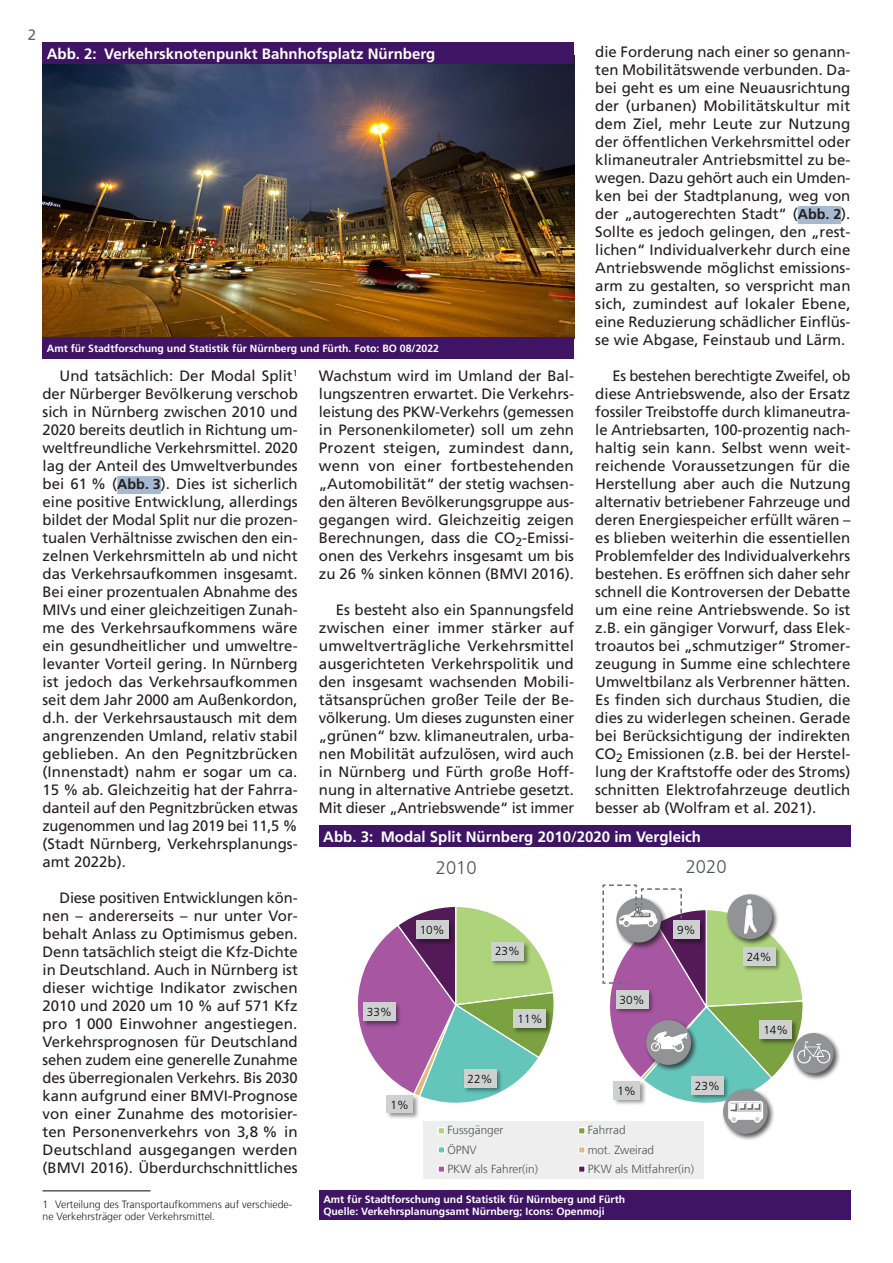
<style>
.page{position:relative;width:893px;height:1263px;background:#fff}
.page>*{position:absolute;margin:0;border:0;box-sizing:border-box;transform-origin:0 0}
.t1{font:300 18.3px "Frutiger LT Com";color:#515455}
._0_Text_Absatz__Stan{font:15px/18px "Frutiger LT Com";color:#231f20;text-align:justify}
.t2{font:700 15px "Frutiger LT Com";color:#fff}
.t3{font:15px "Frutiger LT Com";color:#636366}
.t4{font:300 11.7px "Frutiger LT Com";color:#515455}
.t5{font:300 11.7px "Frutiger LT Com";letter-spacing:.005em;color:#000001}
._3_4_Fußnote_Abbildu{font:700 10.5px "Frutiger LT Com";color:#fff}
._2_1_Fußnoten__Stand{font:300 10.5px/12.6px "Frutiger LT Com";color:#231f20}
.s1{font-weight:700;font-size:14.25px}
</style>
<div class="page">
<div style="left:117px;top:476px;width:44px;height:18px;background:#a7b8d1"></div>
<hr style="left:43px;top:1190px;width:108px;height:1px;background:#231f20">
<div style="left:798px;top:206px;width:43px;height:18px;background:#a7b8d1"></div>
<img style="left:43px;top:64px;width:531px;height:274px">
<div style="left:43px;top:43px;width:531px;height:21px;background:#3f1464"></div>
<div style="left:43px;top:338px;width:531px;height:21px;background:#3f1464"></div>
<svg style="left:357px;top:907px;width:197px;height:196px"></svg>
<img style="left:488px;top:939px;width:44px;height:29px">
<div style="left:491px;top:942px;width:33px;height:18px;background:#cfd1d0"></div>
<img style="left:511px;top:1007px;width:43px;height:29px">
<div style="left:514px;top:1010px;width:32px;height:18px;background:#cfd1d0"></div>
<img style="left:461px;top:1066px;width:44px;height:30px">
<div style="left:464px;top:1069px;width:32px;height:18px;background:#cfd1d0"></div>
<img style="left:384px;top:1093px;width:37px;height:25px">
<div style="left:387px;top:1095px;width:26px;height:18px;background:#cfd1d0"></div>
<img style="left:360px;top:1000px;width:44px;height:29px">
<div style="left:363px;top:1003px;width:33px;height:18px;background:#cfd1d0"></div>
<img style="left:413px;top:918px;width:44px;height:29px">
<div style="left:416px;top:920px;width:32px;height:19px;background:#cfd1d0"></div>
<div style="left:423px;top:1121px;width:281px;height:58px;background:#edeeed"></div>
<div style="left:438px;top:1128px;width:7px;height:6px;background:#add47b"></div>
<div style="left:438px;top:1127px;width:7px;height:8px;border:1px solid #fff"></div>
<svg style="left:580px;top:1129px;width:4px;height:4px"></svg>
<div style="left:578px;top:1127px;width:8px;height:8px;border:1px solid #fff"></div>
<div style="left:438px;top:1147px;width:7px;height:6px;background:#64c6ba"></div>
<div style="left:438px;top:1146px;width:7px;height:8px;border:1px solid #fff"></div>
<svg style="left:580px;top:1148px;width:4px;height:4px"></svg>
<div style="left:578px;top:1146px;width:8px;height:8px;border:1px solid #fff"></div>
<div style="left:438px;top:1166px;width:7px;height:6px;background:#a756a2"></div>
<div style="left:438px;top:1165px;width:7px;height:8px;border:1px solid #fff"></div>
<svg style="left:580px;top:1167px;width:4px;height:4px"></svg>
<div style="left:578px;top:1165px;width:8px;height:8px;border:1px solid #fff"></div>
<div style="left:319px;top:1190px;width:532px;height:30px;background:#3f1464"></div>
<div style="left:319px;top:826px;width:531px;height:21px;background:#3f1464"></div>
<div style="left:791px;top:1031px;width:50px;height:50px;background:#231f20;opacity:.75"></div>
<div style="left:793px;top:1033px;width:40px;height:40px;background:#919396;border-radius:50%"></div>
<div style="left:721px;top:1087px;width:54px;height:54px;background:#231f20;opacity:.75"></div>
<div style="left:723px;top:1089px;width:45px;height:45px;background:#919396;border-radius:50%"></div>
<svg style="left:602px;top:884px;width:228px;height:239px"></svg>
<p class="t3" style="left:28px;top:25px;width:10px">2</p>
<p class="_0_Text_Absatz__Stan" style="left:595px;top:43px;width:257px">die Forderung nach einer so genann&shy;ten Mobilitätswende verbunden. Da&shy;bei geht es um eine Neuausrichtung der (urbanen) Mobilitätskultur mit dem Ziel, mehr Leute zur Nutzung der öffentlichen Verkehrsmittel oder klimaneutraler Antriebsmittel zu be&shy;wegen. Dazu gehört auch ein Umden&shy;ken bei der Stadtplanung, weg von der „autogerechten Stadt“ (<span class="s1">Abb. 2</span>).<br>Sollte es jedoch gelingen, den „rest&shy;lichen“ Individualverkehr durch eine Antriebswende möglichst emissions&shy;arm zu gestalten, so verspricht man sich, zumindest auf lokaler Ebene, eine Reduzierung schädlicher Einflüs&shy;se wie Abgase, Feinstaub und Lärm.</p>
<p class="_0_Text_Absatz__Stan" style="left:595px;top:367px;width:257px;text-indent:17px">Es bestehen berechtigte Zweifel, ob diese Antriebswende, also der Ersatz fossiler Treibstoffe durch klimaneutra&shy;le Antriebsarten, 100-prozentig nach&shy;haltig sein kann. Selbst wenn weit&shy;reichende Voraussetzungen für die Herstellung aber auch die Nutzung alternativ betriebener Fahrzeuge und deren Energiespeicher erfüllt wären – es blieben weiterhin die essentiellen Problemfelder des Individualverkehrs bestehen. Es eröffnen sich daher sehr schnell die Kontroversen der Debatte um eine reine Antriebswende. So ist z.B. ein gängiger Vorwurf, dass Elek&shy;troautos bei „schmutziger“ Stromer&shy;zeugung in Summe eine schlechtere Umweltbilanz als Verbrenner hätten.<br>Es finden sich durchaus Studien, die dies zu widerlegen scheinen. Gerade bei Berücksichtigung der indirekten CO<sub>2</sub> Emissionen (z.B. bei der Herstel&shy;lung der Kraftstoffe oder des Stroms) schnitten Elektrofahrzeuge deutlich besser ab (Wolfram et al. 2021).</p>
<p class="t2" style="left:47px;top:44px;width:390px">Abb. 2: Verkehrsknotenpunkt Bahnhofsplatz Nürnberg</p>
<p class="_3_4_Fußnote_Abbildu" style="left:47px;top:342px;width:394px">Amt für Stadtforschung und Statistik für Nürnberg und Fürth. Foto: BO 08/2022</p>
<p class="_0_Text_Absatz__Stan" style="left:43px;top:367px;width:257px;text-indent:17px">Und tatsächlich: Der Modal Split<sup>1 </sup>der Nürberger Bevölkerung verschob sich in Nürnberg zwischen 2010 und 2020 bereits deutlich in Richtung um&shy;weltfreundliche Verkehrsmittel. 2020 lag der Anteil des Umweltverbundes bei 61 % (<span class="s1">Abb. 3</span>). Dies ist sicherlich eine positive Entwicklung, allerdings bildet der Modal Split nur die prozen&shy;tualen Verhältnisse zwischen den ein&shy;zelnen Verkehrsmitteln ab und nicht das Verkehrsaufkommen insgesamt.<br>Bei einer prozentualen Abnahme des MIVs und einer gleichzeitigen Zunah&shy;me des Verkehrsaufkommens wäre ein gesundheitlicher und umweltre&shy;levanter Vorteil gering. In Nürnberg ist jedoch das Verkehrsaufkommen seit dem Jahr 2000 am Außenkordon, d.h. der Verkehrsaustausch mit dem angrenzenden Umland, relativ stabil geblieben. An den Pegnitzbrücken (Innenstadt) nahm er sogar um ca.<br>15 % ab. Gleichzeitig hat der Fahrra&shy;danteil auf den Pegnitzbrücken etwas zugenommen und lag 2019 bei 11,5 % (Stadt Nürnberg, Verkehrsplanungs&shy;amt 2022b).</p>
<p class="_0_Text_Absatz__Stan" style="left:43px;top:889px;width:257px;text-indent:17px">Diese positiven Entwicklungen kön&shy;nen – andererseits – nur unter Vor&shy;behalt Anlass zu Optimismus geben.<br>Denn tatsächlich steigt die Kfz-Dichte in Deutschland. Auch in Nürnberg ist dieser wichtige Indikator zwischen 2010 und 2020 um 10 % auf 571 Kfz pro 1 000 Einwohner angestiegen.<br>Verkehrsprognosen für Deutschland sehen zudem eine generelle Zunahme des überregionalen Verkehrs. Bis 2030 kann aufgrund einer BMVI-Prognose von einer Zunahme des motorisier&shy;ten Personenverkehrs von 3,8 % in Deutschland ausgegangen werden (BMVI 2016). Überdurchschnittliches</p>
<p class="_2_1_Fußnoten__Stand" style="left:43px;top:1198px;width:251px">1 Verteilung des Transportaufkommens auf verschiede&shy;ne Verkehrsträger oder Verkehrsmittel.</p>
<p class="_0_Text_Absatz__Stan" style="left:319px;top:367px;width:257px">Wachstum wird im Umland der Bal&shy;lungszentren erwartet. Die Verkehrs&shy;leistung des PKW-Verkehrs (gemessen in Personenkilometer) soll um zehn Prozent steigen, zumindest dann, wenn von einer fortbestehenden „Automobilität“ der stetig wachsen&shy;den älteren Bevölkerungsgruppe aus&shy;gegangen wird. Gleichzeitig zeigen Berechnungen, dass die CO<sub>2</sub>-Emissi&shy;onen des Verkehrs insgesamt um bis zu 26 % sinken können (BMVI 2016).</p>
<p class="_0_Text_Absatz__Stan" style="left:319px;top:601px;width:257px;text-indent:17px">Es besteht also ein Spannungsfeld zwischen einer immer stärker auf umweltverträgliche Verkehrsmittel ausgerichteten Verkehrspolitik und den insgesamt wachsenden Mobili&shy;tätsansprüchen großer Teile der Be&shy;völkerung. Um dieses zugunsten einer „grünen“ bzw. klimaneutralen, urba&shy;nen Mobilität aufzulösen, wird auch in Nürnberg und Fürth große Hoff&shy;nung in alternative Antriebe gesetzt.<br>Mit dieser „Antriebswende“ ist immer</p>
<p class="t2" style="left:323px;top:827px;width:379px">Abb. 3: Modal Split Nürnberg 2010/2020 im Vergleich</p>
<p class="t1" style="left:686px;top:855px;width:42px">2020</p>
<p class="t1" style="left:436px;top:856px;width:42px">2010</p>
<p class="t5" style="left:420px;top:923px;width:26px">10%</p>
<p class="t5" style="left:677px;top:923px;width:20px">9%</p>
<p class="t5" style="left:495px;top:944px;width:26px">23%</p>
<p class="t5" style="left:747px;top:949px;width:26px">24%</p>
<p class="t5" style="left:619px;top:992px;width:26px">30%</p>
<p class="t5" style="left:367px;top:1005px;width:26px">33%</p>
<p class="t5" style="left:517px;top:1012px;width:26px">11%</p>
<p class="t5" style="left:763px;top:1023px;width:26px">14%</p>
<p class="t5" style="left:468px;top:1071px;width:26px">22%</p>
<p class="t5" style="left:695px;top:1078px;width:26px">23%</p>
<p class="t5" style="left:618px;top:1083px;width:20px">1%</p>
<p class="t5" style="left:391px;top:1097px;width:20px">1%</p>
<p class="t4" style="left:447px;top:1123px;width:58px">Fussgänger</p>
<p class="t4" style="left:588px;top:1123px;width:39px">Fahrrad</p>
<p class="t4" style="left:447px;top:1142px;width:31px">ÖPNV</p>
<p class="t4" style="left:588px;top:1142px;width:68px">mot. Zweirad</p>
<p class="t4" style="left:447px;top:1161px;width:92px">PKW als Fahrer(in)</p>
<p class="t4" style="left:588px;top:1161px;width:108px">PKW als Mitfahrer(in)</p>
<p class="_3_4_Fußnote_Abbildu" style="left:323px;top:1193px;width:303px">Amt für Stadtforschung und Statistik für Nürnberg und Fürth</p>
<p class="_3_4_Fußnote_Abbildu" style="left:323px;top:1205px;width:283px">Quelle: Verkehrsplanungsamt Nürnberg; Icons: Openmoji</p>
</div>
